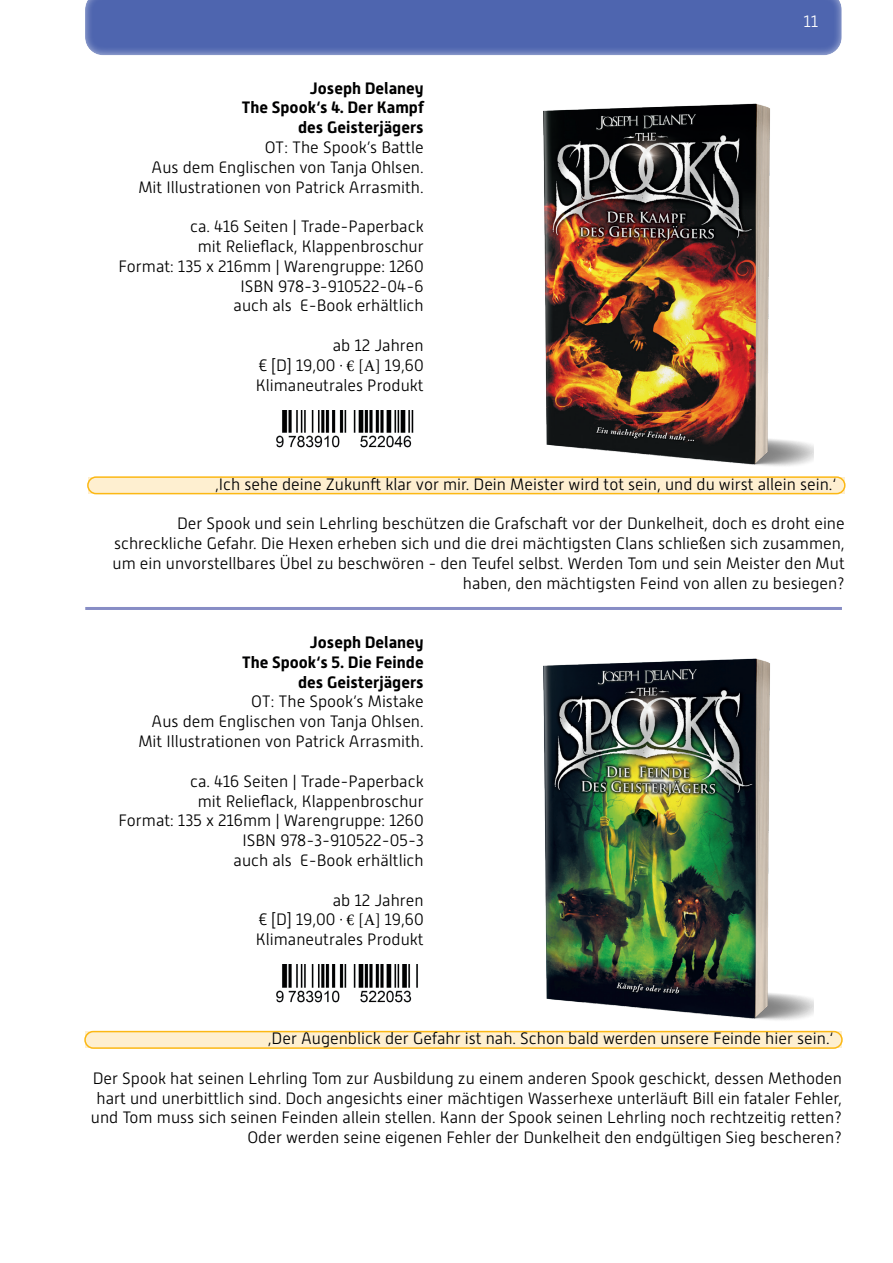
<style>
.page{position:relative;width:893px;height:1263px;background:#fff}
.page>*{position:absolute;margin:0;border:0;box-sizing:border-box;transform-origin:0 0}
.t1{font:300 16.5px/19.8px "Alwyn New";color:#000001;text-align:right}
.t2{font:700 16.5px/19.8px "Alwyn New";color:#000001;text-align:right}
.t3{font:300 16.5px "Alwyn New";color:#fff}
.s1{font-family:"Minion Pro";font-weight:400}
</style>
<div class="page">
<img style="left:277px;top:410px;width:137px;height:38px">
<img style="left:277px;top:965px;width:141px;height:38px">
<div style="left:88px;top:477px;width:757px;height:17px;background:#feefd0"></div>
<div style="left:87px;top:476px;width:758px;height:18px;border:2px solid #fcb814;border-radius:8px"></div>
<div style="left:85px;top:1031px;width:757px;height:17px;background:#feefd0"></div>
<div style="left:84px;top:1031px;width:759px;height:18px;border:2px solid #fcb814;border-radius:8px"></div>
<hr style="left:85px;top:607px;width:757px;height:3px;background:#878dc5">
<div style="left:84px;top:0;width:759px;height:58px;background:#fff;opacity:.75"></div>
<img style="left:505px;top:103px;width:308px;height:392px">
<img style="left:505px;top:658px;width:308px;height:391px">
<p class="t2" style="left:242px;top:78px;width:183px">Joseph Delaney<br>The Spook‘s 4. Der Kampf des Geisterjägers</p>
<p class="t1" style="left:138px;top:137px;width:287px">OT: The Spook’s Battle<br>Aus dem Englischen von Tanja Ohlsen.<br>Mit Illustrationen von Patrick Arrasmith.</p>
<p class="t1" style="left:119px;top:217px;width:307px">ca. 416 Seiten | Trade-Paperback<br>mit Relieflack, Klappenbroschur<br>Format: 135 x 216mm | Warengruppe: 1260<br>ISBN 978-3-910522-04-6<br>auch als E-Book erhältlich</p>
<p class="t1" style="left:256px;top:335px;width:169px;text-align:justify;text-indent:77px">ab 12 Jahren € [D] 19,00 <span class="s1">. € [A]</span> 19,60<br>Klimaneutrales Produkt</p>
<p class="t3" style="left:804px;top:12px;width:16px">11</p>
<p class="t1" style="left:215px;top:474px;width:623px">‚Ich sehe deine Zukunft klar vor mir. Dein Meister wird tot sein, und du wirst allein sein.‘</p>
<p class="t1" style="left:113px;top:514px;width:734px">Der Spook und sein Lehrling beschützen die Grafschaft vor der Dunkelheit, doch es droht eine schreckliche Gefahr. Die Hexen erheben sich und die drei mächtigsten Clans schließen sich zusammen, um ein unvorstellbares Übel zu beschwören - den Teufel selbst. Werden Tom und sein Meister den Mut haben, den mächtigsten Feind von allen zu besiegen?</p>
<p class="t2" style="left:242px;top:632px;width:183px">Joseph Delaney<br>The Spook‘s 5. Die Feinde des Geisterjägers</p>
<p class="t1" style="left:138px;top:692px;width:287px">OT: The Spook’s Mistake<br>Aus dem Englischen von Tanja Ohlsen.<br>Mit Illustrationen von Patrick Arrasmith.</p>
<p class="t1" style="left:119px;top:771px;width:307px">ca. 416 Seiten | Trade-Paperback<br>mit Relieflack, Klappenbroschur<br>Format: 135 x 216mm | Warengruppe: 1260<br>ISBN 978-3-910522-05-3<br>auch als E-Book erhältlich</p>
<p class="t1" style="left:256px;top:890px;width:169px;text-align:justify;text-indent:77px">ab 12 Jahren € [D] 19,00 <span class="s1">. € [A]</span> 19,60<br>Klimaneutrales Produkt</p>
<p class="t1" style="left:268px;top:1028px;width:567px">‚Der Augenblick der Gefahr ist nah. Schon bald werden unsere Feinde hier sein.‘</p>
<p class="t1" style="left:91px;top:1068px;width:752px">Der Spook hat seinen Lehrling Tom zur Ausbildung zu einem anderen Spook geschickt, dessen Methoden hart und unerbittlich sind. Doch angesichts einer mächtigen Wasserhexe unterläuft Bill ein fataler Fehler, und Tom muss sich seinen Feinden allein stellen. Kann der Spook seinen Lehrling noch rechtzeitig retten?<br>Oder werden seine eigenen Fehler der Dunkelheit den endgültigen Sieg bescheren?</p>
</div>
